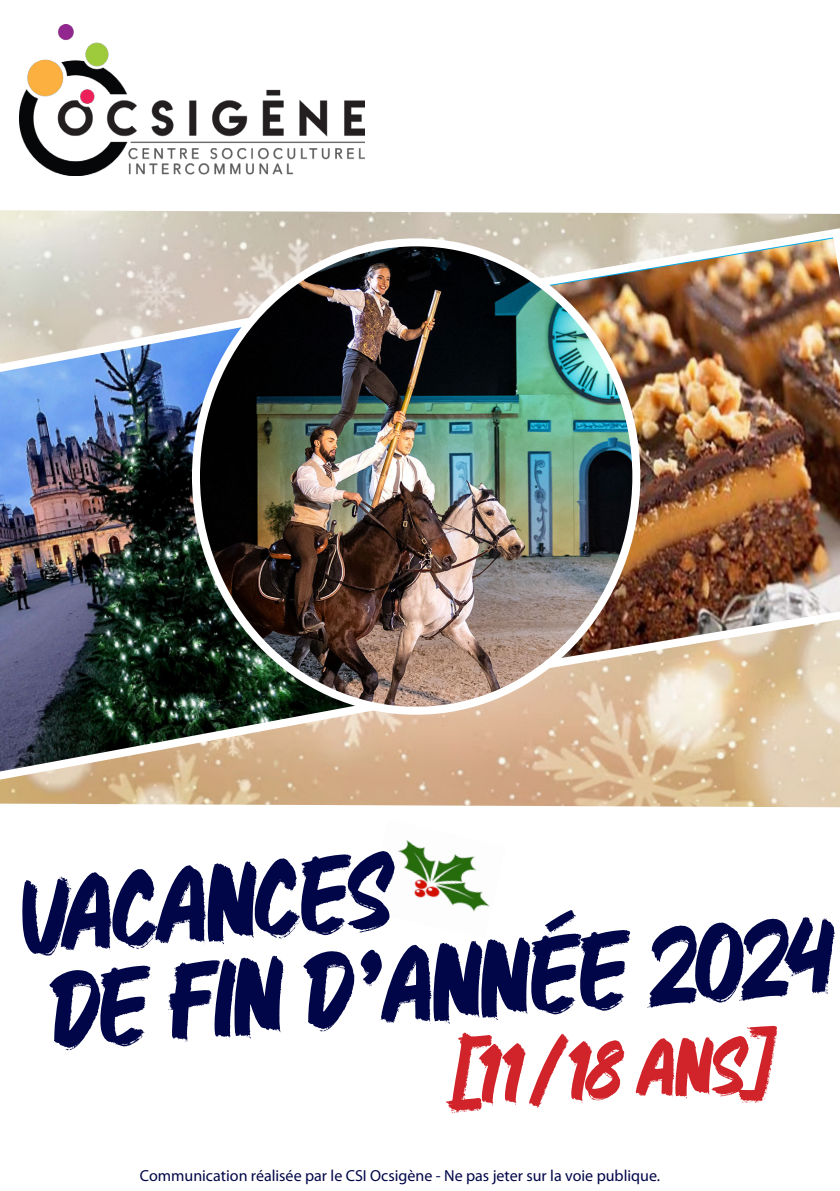
<style>
.page{position:relative;width:840px;height:1191px;background:#fff}
.page>*{position:absolute;margin:0;border:0;box-sizing:border-box;transform-origin:0 0}
.t1{font:96px "Better Faster";color:#010648}
.t2{font:72px "Better Faster";color:#d1232a}
.t3{font:16px "Myriad Pro";color:#010648}
</style>
<div class="page">
<img style="left:398px;top:840px;width:92px;height:72px">
<img style="left:0;top:210px;width:839px;height:597px">
<svg style="left:0;top:210px;width:22px;height:86px;background:#e0e0d5"></svg>
<img style="left:372px;top:224px;width:467px;height:467px">
<img style="left:20px;top:24px;width:344px;height:152px">
<img style="left:0;top:296px;width:420px;height:492px">
<img style="left:196px;top:242px;width:440px;height:468px">
<p class="t1" style="left:17px;top:846px;width:372px;rotate:-4deg">vacances</p>
<p class="t1" style="left:44px;top:940px;width:791px;rotate:-4deg">de fin d’année 2024</p>
<p class="t2" style="left:448px;top:1022px;width:325px;rotate:-2deg">[11/18 ANS]</p>
<p class="t3" style="left:140px;top:1165px;width:521px">Communication réalisée par le CSI Ocsigène - Ne pas jeter sur la voie publique.</p>
</div>
